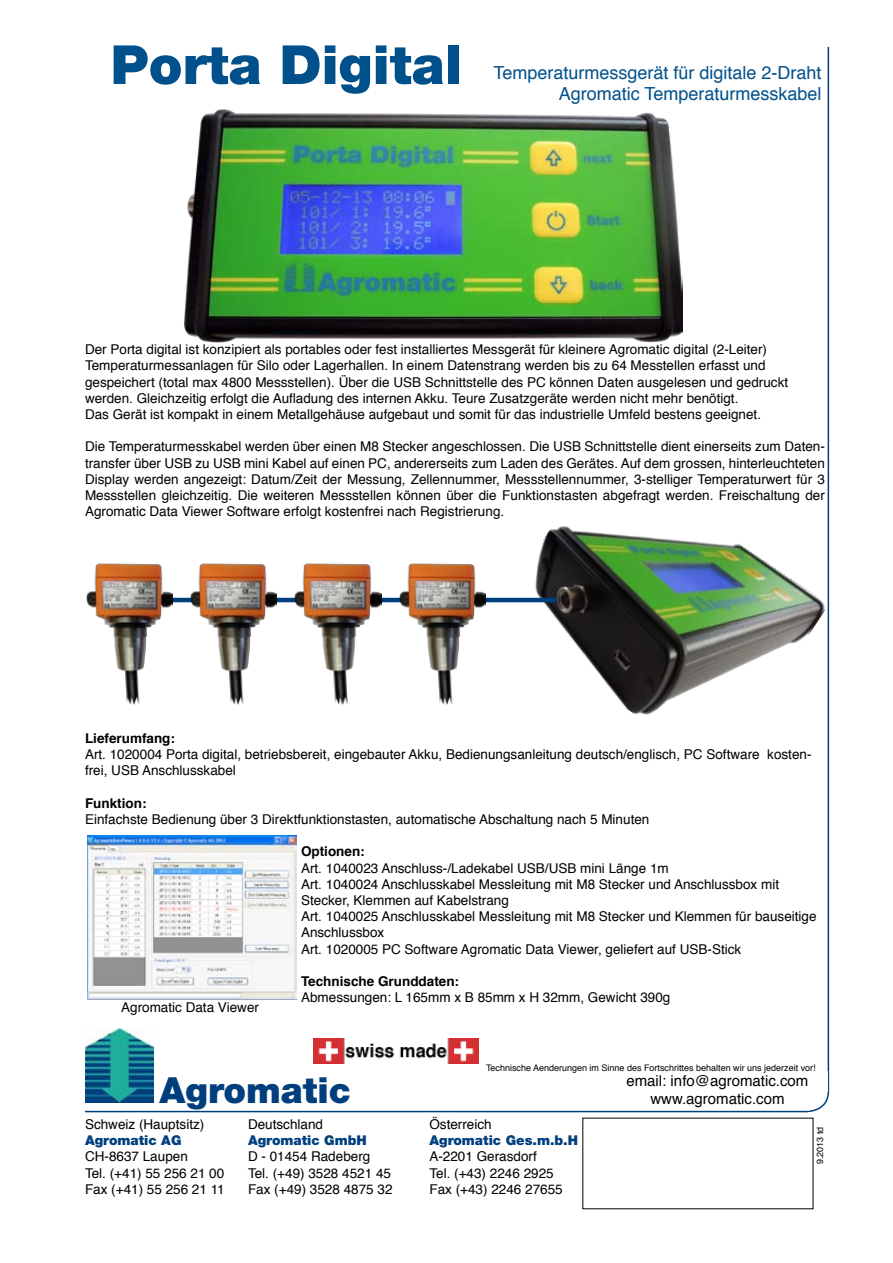
<style>
.page{position:relative;width:893px;height:1263px;background:#fff}
.page>*{position:absolute;margin:0;border:0;box-sizing:border-box;transform-origin:0 0}
.t1{font:900 54px "Helvetica Neue";color:#00518b}
.t2{font:900 36px "Helvetica Neue";color:#003f7d}
.t3{font:18px "Helvetica";color:#00518b}
.t4{font:15px/18px "Helvetica";color:#000;text-align:center}
.t5{font:13.5px/16.2px "Helvetica";color:#000}
.t6{font:700 13.5px "Helvetica";color:#000}
.t7{font:900 13.5px "Helvetica Neue";color:#003f7d}
.t8{font:9px "Helvetica";color:#000}
</style>
<div class="page">
<div style="left:785px;top:1069px;width:44px;height:43px;border:2px solid #003f7d;border-radius:20px"></div>
<div style="left:746px;top:1043px;width:78px;height:75px;background:#fff;border-radius:50%"></div>
<hr style="left:85px;top:1111px;width:723px;height:1px;background:#003f7d">
<hr style="left:828px;top:47px;width:1px;height:1043px;background:#003f7d">
<div style="left:818px;top:1071px;width:10px;height:21px;background:#fff"></div>
<img style="left:86px;top:1028px;width:68px;height:74px">
<img style="left:314px;top:1039px;width:165px;height:24px">
<img style="left:184px;top:109px;width:499px;height:234px">
<img style="left:87px;top:835px;width:210px;height:164px">
<img style="left:491px;top:452px;width:337px;height:318px">
<hr style="left:171px;top:598px;width:386px;height:4px;background:#003f7d">
<img style="left:86px;top:564px;width:86px;height:141px">
<img style="left:189px;top:564px;width:88px;height:141px">
<img style="left:294px;top:564px;width:87px;height:141px">
<img style="left:398px;top:564px;width:88px;height:141px">
<h1 class="t1" style="left:111px;top:33px;width:353px">Porta Digital</h1>
<h3 class="t3" style="left:493px;top:59px;width:330px">Temperaturmessgerät für digitale 2-Draht</h3>
<h3 class="t3" style="left:559px;top:80px;width:264px">Agromatic Temperaturmesskabel</h3>
<p class="t5" style="left:85px;top:342px;width:705px">Der Porta digital ist konzipiert als portables oder fest installiertes Messgerät für kleinere Agromatic digital (2-Leiter)<br>Temperaturmessanlagen für Silo oder Lagerhallen. In einem Datenstrang werden bis zu 64 Messtellen erfasst und gespeichert (total max 4800 Messstellen). Über die USB Schnittstelle des PC können Daten ausgelesen und gedruckt werden. Gleichzeitig erfolgt die Aufladung des internen Akku. Teure Zusatzgeräte werden nicht mehr benötigt.<br>Das Gerät ist kompakt in einem Metallgehäuse aufgebaut und somit für das industrielle Umfeld bestens geeignet.</p>
<p class="t5" style="left:85px;top:439px;width:741px;text-align:justify">Die Temperaturmesskabel werden über einen M8 Stecker angeschlossen. Die USB Schnittstelle dient einerseits zum Daten&shy;transfer über USB zu USB mini Kabel auf einen PC, andererseits zum Laden des Gerätes. Auf dem grossen, hinterleuchteten Display werden angezeigt: Datum/Zeit der Messung, Zellennummer, Messstellennummer, 3-stelliger Temperaturwert für 3<br>Messstellen gleichzeitig. Die weiteren Messstellen können über die Funktionstasten abgefragt werden. Freischaltung der Agromatic Data Viewer Software erfolgt kostenfrei nach Registrierung.</p>
<p class="t6" style="left:85px;top:727px;width:92px">Lieferumfang:</p>
<p class="t5" style="left:85px;top:747px;width:728px">Art. 1020004 Porta digital, betriebsbereit, eingebauter Akku, Bedienungsanleitung deutsch/englisch, PC Software kosten&shy;frei, USB Anschlusskabel</p>
<p class="t6" style="left:85px;top:792px;width:63px">Funktion:</p>
<p class="t5" style="left:85px;top:811px;width:566px">Einfachste Bedienung über 3 Direktfunktionstasten, automatische Abschaltung nach 5 Minuten</p>
<p class="t6" style="left:301px;top:841px;width:65px">Optionen:</p>
<p class="t5" style="left:301px;top:860px;width:517px">Art. 1040023 Anschluss-/Ladekabel USB/USB mini Länge 1m<br>Art. 1040024 Anschlusskabel Messleitung mit M8 Stecker und Anschlussbox mit Stecker, Klemmen auf Kabelstrang<br>Art. 1040025 Anschlusskabel Messleitung mit M8 Stecker und Klemmen für bauseitige Anschlussbox<br>Art. 1020005 PC Software Agromatic Data Viewer, geliefert auf USB-Stick</p>
<p class="t6" style="left:301px;top:970px;width:160px">Technische Grunddaten:</p>
<p class="t5" style="left:301px;top:990px;width:371px">Abmessungen: L 165mm x B 85mm x H 32mm, Gewicht 390g</p>
<p class="t5" style="left:121px;top:999px;width:139px">Agromatic Data Viewer</p>
<h2 class="t2" style="left:159px;top:1068px;width:193px">Agromatic</h2>
<p class="t5" style="left:85px;top:1116px;width:121px">Schweiz (Hauptsitz)</p>
<p class="t7" style="left:85px;top:1132px;width:98px">Agromatic AG</p>
<p class="t5" style="left:85px;top:1149px;width:141px">CH-8637 Laupen<br>Tel. (+41) 55 256 21 00<br>Fax (+41) 55 256 21 11</p>
<p class="t5" style="left:248px;top:1116px;width:77px">Deutschland</p>
<p class="t7" style="left:248px;top:1132px;width:120px">Agromatic GmbH</p>
<p class="t5" style="left:248px;top:1149px;width:146px">D - 01454 Radeberg<br>Tel. (+49) 3528 4521 45<br>Fax (+49) 3528 4875 32</p>
<p class="t8" style="left:486px;top:1061px;width:331px">Technische Aenderungen im Sinne des Fortschrittes behalten wir uns jederzeit vor!</p>
<p class="t5" style="left:429px;top:1116px;width:64px">Österreich</p>
<p class="t7" style="left:429px;top:1132px;width:150px">Agromatic Ges.m.b.H</p>
<p class="t5" style="left:429px;top:1149px;width:135px">A-2201 Gerasdorf<br>Tel. (+43) 2246 2925<br>Fax (+43) 2246 27655</p>
<p class="t4" style="left:626px;top:1072px;width:183px">email: info@agromatic.com www.agromatic.com</p>
<p class="t8" style="left:813px;top:1164px;width:39px;rotate:-90deg">9.2013 td</p>
</div>
